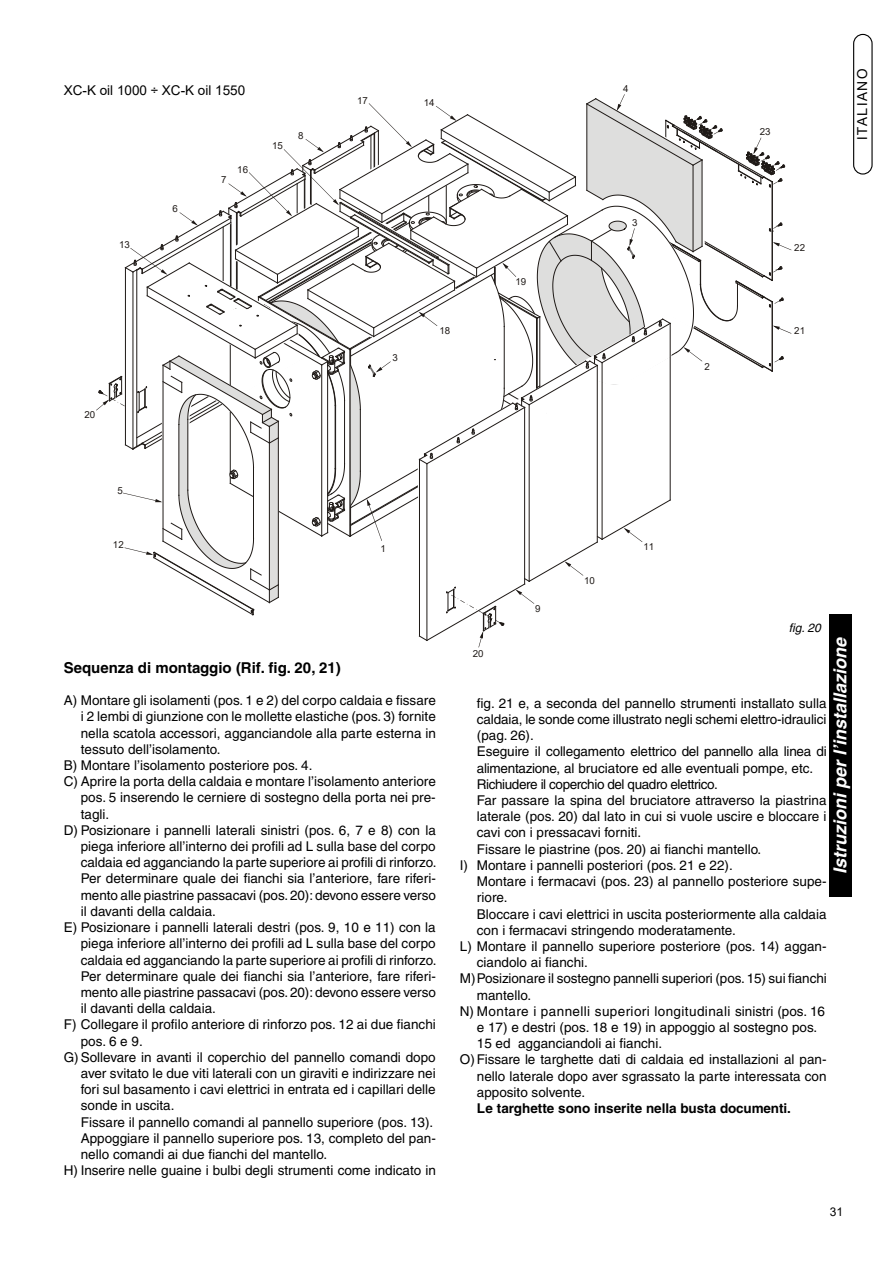
<style>
.page{position:relative;width:893px;height:1263px;background:#fff}
.page>*{position:absolute;margin:0;border:0;box-sizing:border-box;transform-origin:0 0}
.t1{font:italic 700 18px "Helvetica";color:#fff}
.t2{font:700 15px "Helvetica";color:#000}
.t3{font:13.8px "Helvetica Neue";letter-spacing:.12em;color:#000}
.t4{font:13.5px "Helvetica";color:#000}
.t5{font:13.5px "Helvetica";letter-spacing:.03em;color:#000}
.t6{font:700 13.5px "Helvetica";color:#000}
.t7{font:13.5px "Helvetica";letter-spacing:-.03em;color:#000}
.t8{font:13.5px "Arial";color:#000}
.t9{font:italic 12px "Helvetica";color:#000}
.t10{font:12px "Arial";color:#000}
.t11{font:9.75px "Arial";color:#1f1a17}
</style>
<div class="page">
<div style="left:829px;top:614px;width:23px;height:283px;background:#000"></div>
<div style="left:853px;top:34px;width:20px;height:141px;border:1px solid #000;border-radius:9px"></div>
<svg style="left:96px;top:94px;width:695px;height:553px"></svg>
<p class="t8" style="left:64px;top:81px;width:183px">XC-K oil 1000 ÷ XC-K oil 1550</p>
<p class="t11" style="left:119px;top:237px;width:12px">13</p>
<p class="t11" style="left:172px;top:202px;width:7px">6</p>
<p class="t11" style="left:221px;top:173px;width:7px">7</p>
<p class="t11" style="left:237px;top:163px;width:12px">16</p>
<p class="t11" style="left:272px;top:139px;width:12px">15</p>
<p class="t11" style="left:298px;top:128px;width:7px">8</p>
<p class="t11" style="left:85px;top:408px;width:12px">20</p>
<p class="t11" style="left:357px;top:93px;width:12px">17</p>
<p class="t11" style="left:424px;top:95px;width:12px">14</p>
<p class="t11" style="left:393px;top:351px;width:7px">3</p>
<p class="t11" style="left:439px;top:324px;width:12px">18</p>
<p class="t11" style="left:515px;top:275px;width:12px">19</p>
<p class="t11" style="left:623px;top:82px;width:7px">4</p>
<p class="t11" style="left:632px;top:216px;width:7px">3</p>
<p class="t11" style="left:704px;top:359px;width:7px">2</p>
<p class="t11" style="left:760px;top:125px;width:12px">23</p>
<p class="t11" style="left:794px;top:241px;width:12px">22</p>
<p class="t11" style="left:794px;top:324px;width:12px">21</p>
<p class="t3" style="left:854px;top:140px;width:73px;rotate:-90deg">ITALIANO</p>
<p class="t11" style="left:117px;top:483px;width:7px">5</p>
<p class="t11" style="left:113px;top:538px;width:12px">12</p>
<p class="t11" style="left:380px;top:542px;width:7px">1</p>
<p class="t2" style="left:64px;top:658px;width:278px">Sequenza di montaggio (Rif. fig. 20, 21)</p>
<p class="t4" style="left:64px;top:693px;width:374px">A) Montare gli isolamenti (pos. 1 e 2) del corpo caldaia e fissare</p>
<p class="t4" style="left:81px;top:709px;width:357px">i 2 lembi di giunzione con le mollette elastiche (pos. 3) fornite</p>
<p class="t4" style="left:81px;top:725px;width:357px">nella scatola accessori, agganciandole alla parte esterna in</p>
<p class="t4" style="left:81px;top:741px;width:141px">tessuto dell’isolamento.</p>
<p class="t4" style="left:64px;top:757px;width:250px">B) Montare l’isolamento posteriore pos. 4.</p>
<p class="t4" style="left:64px;top:774px;width:374px">C) Aprire la porta della caldaia e montare l’isolamento anteriore</p>
<p class="t4" style="left:81px;top:790px;width:356px">pos. 5 inserendo le cerniere di sostegno della porta nei pre-</p>
<p class="t4" style="left:81px;top:806px;width:30px">tagli.</p>
<p class="t4" style="left:64px;top:822px;width:374px">D) Posizionare i pannelli laterali sinistri (pos. 6, 7 e 8) con la</p>
<p class="t4" style="left:81px;top:838px;width:357px">piega inferiore all’interno dei profili ad L sulla base del corpo</p>
<p class="t4" style="left:81px;top:855px;width:357px">caldaia ed agganciando la parte superiore ai profili di rinforzo.</p>
<p class="t4" style="left:81px;top:871px;width:357px">Per determinare quale dei fianchi sia l’anteriore, fare riferi-</p>
<p class="t4" style="left:81px;top:887px;width:357px">mento alle piastrine passacavi (pos. 20): devono essere verso</p>
<p class="t4" style="left:81px;top:903px;width:137px">il davanti della caldaia.</p>
<p class="t4" style="left:64px;top:919px;width:374px">E) Posizionare i pannelli laterali destri (pos. 9, 10 e 11) con la</p>
<p class="t4" style="left:81px;top:936px;width:357px">piega inferiore all’interno dei profili ad L sulla base del corpo</p>
<p class="t4" style="left:81px;top:952px;width:357px">caldaia ed agganciando la parte superiore ai profili di rinforzo.</p>
<p class="t4" style="left:81px;top:968px;width:357px">Per determinare quale dei fianchi sia l’anteriore, fare riferi-</p>
<p class="t4" style="left:81px;top:984px;width:357px">mento alle piastrine passacavi (pos. 20): devono essere verso</p>
<p class="t4" style="left:81px;top:1000px;width:137px">il davanti della caldaia.</p>
<p class="t4" style="left:64px;top:1017px;width:374px">F) Collegare il profilo anteriore di rinforzo pos. 12 ai due fianchi</p>
<p class="t4" style="left:81px;top:1033px;width:64px">pos. 6 e 9.</p>
<p class="t4" style="left:64px;top:1049px;width:374px">G)Sollevare in avanti il coperchio del pannello comandi dopo</p>
<p class="t4" style="left:81px;top:1065px;width:357px">aver svitato le due viti laterali con un giraviti e indirizzare nei</p>
<p class="t4" style="left:81px;top:1081px;width:357px">fori sul basamento i cavi elettrici in entrata ed i capillari delle</p>
<p class="t4" style="left:81px;top:1098px;width:95px">sonde in uscita.</p>
<p class="t4" style="left:81px;top:1114px;width:354px">Fissare il pannello comandi al pannello superiore (pos. 13).</p>
<p class="t4" style="left:81px;top:1130px;width:357px">Appoggiare il pannello superiore pos. 13, completo del pan-</p>
<p class="t4" style="left:81px;top:1146px;width:248px">nello comandi ai due fianchi del mantello.</p>
<p class="t4" style="left:64px;top:1162px;width:374px">H) Inserire nelle guaine i bulbi degli strumenti come indicato in</p>
<p class="t11" style="left:535px;top:602px;width:7px">9</p>
<p class="t11" style="left:584px;top:574px;width:12px">10</p>
<p class="t11" style="left:643px;top:540px;width:12px">11</p>
<p class="t9" style="left:789px;top:621px;width:33px">fig. 20</p>
<h1 class="t1" style="left:829px;top:874px;width:239px;rotate:-90deg">Istruzioni per l’installazione</h1>
<p class="t11" style="left:473px;top:647px;width:12px">20</p>
<p class="t4" style="left:477px;top:695px;width:351px">fig. 21 e, a seconda del pannello strumenti installato sulla</p>
<p class="t4" style="left:477px;top:711px;width:351px">caldaia, le sonde come illustrato negli schemi elettro-idraulici</p>
<p class="t4" style="left:477px;top:728px;width:58px">(pag. 26).</p>
<p class="t4" style="left:477px;top:744px;width:351px">Eseguire il collegamento elettrico del pannello alla linea di</p>
<p class="t4" style="left:477px;top:760px;width:338px">alimentazione, al bruciatore ed alle eventuali pompe, etc.</p>
<p class="t7" style="left:477px;top:776px;width:243px">Richiudere il coperchio del quadro elettrico.</p>
<p class="t4" style="left:477px;top:792px;width:351px">Far passare la spina del bruciatore attraverso la piastrina</p>
<p class="t4" style="left:477px;top:809px;width:351px">laterale (pos. 20) dal lato in cui si vuole uscire e bloccare i</p>
<p class="t4" style="left:477px;top:825px;width:166px">cavi con i pressacavi forniti.</p>
<p class="t4" style="left:477px;top:841px;width:286px">Fissare le piastrine (pos. 20) ai fianchi mantello.</p>
<p class="t4" style="left:460px;top:857px;width:275px">I) Montare i pannelli posteriori (pos. 21 e 22).</p>
<p class="t4" style="left:477px;top:873px;width:351px">Montare i fermacavi (pos. 23) al pannello posteriore supe-</p>
<p class="t4" style="left:477px;top:890px;width:32px">riore.</p>
<p class="t4" style="left:477px;top:906px;width:351px">Bloccare i cavi elettrici in uscita posteriormente alla caldaia</p>
<p class="t4" style="left:477px;top:922px;width:261px">con i fermacavi stringendo moderatamente.</p>
<p class="t4" style="left:460px;top:938px;width:368px">L) Montare il pannello superiore posteriore (pos. 14) aggan-</p>
<p class="t4" style="left:477px;top:954px;width:113px">ciandolo ai fianchi.</p>
<p class="t4" style="left:460px;top:971px;width:368px">M)Posizionare il sostegno pannelli superiori (pos. 15) sui fianchi</p>
<p class="t4" style="left:477px;top:987px;width:56px">mantello.</p>
<p class="t5" style="left:460px;top:1003px;width:367px">N) Montare i pannelli superiori longitudinali sinistri (pos. 16</p>
<p class="t4" style="left:477px;top:1019px;width:342px">e 17) e destri (pos. 18 e 19) in appoggio al sostegno pos.</p>
<p class="t4" style="left:477px;top:1035px;width:187px">15 ed agganciandoli ai fianchi.</p>
<p class="t4" style="left:460px;top:1052px;width:368px">O)Fissare le targhette dati di caldaia ed installazioni al pan-</p>
<p class="t4" style="left:477px;top:1068px;width:351px">nello laterale dopo aver sgrassato la parte interessata con</p>
<p class="t4" style="left:477px;top:1084px;width:110px">apposito solvente.</p>
<p class="t6" style="left:477px;top:1100px;width:315px">Le targhette sono inserite nella busta documenti.</p>
<p class="t10" style="left:830px;top:1204px;width:15px">31</p>
</div>
